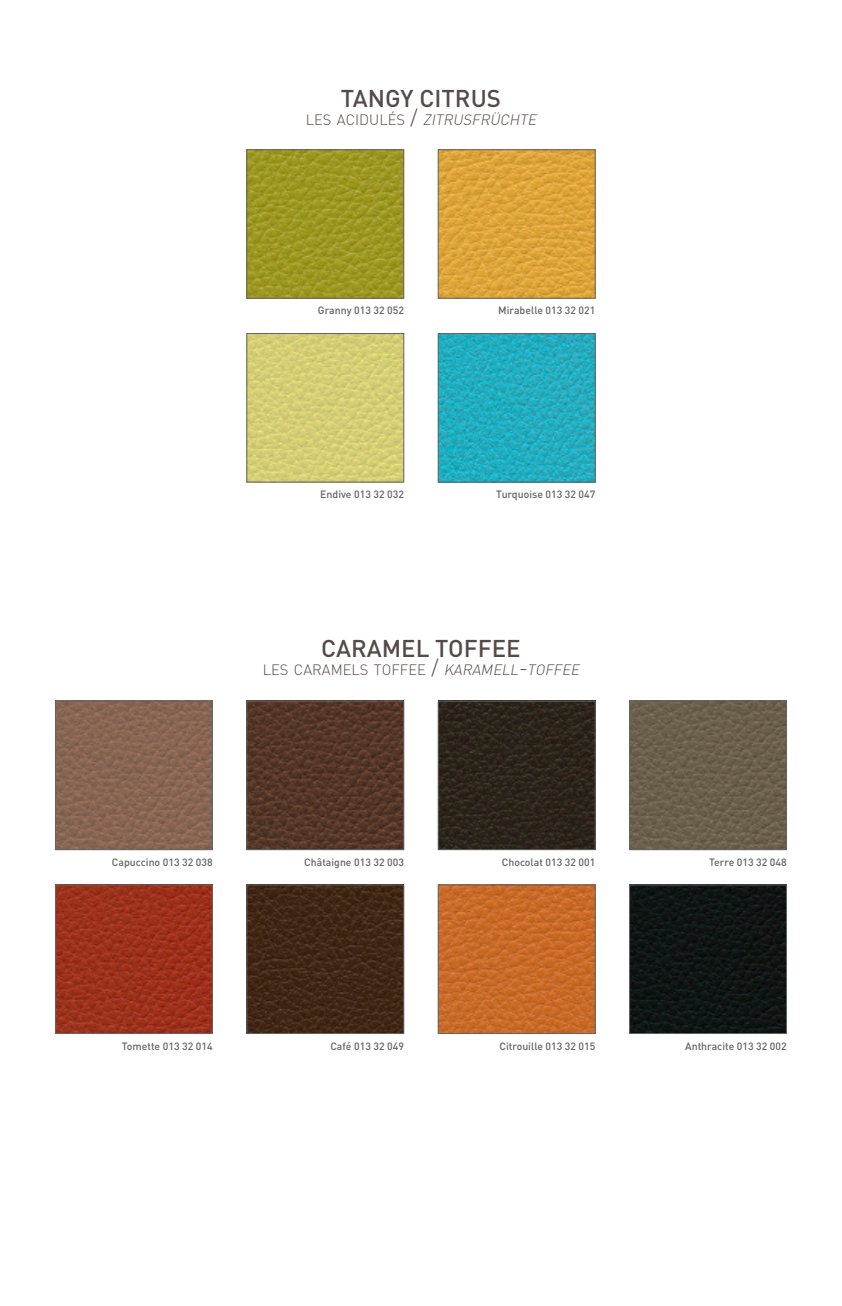
<style>
.page{position:relative;width:842px;height:1306px;background:#fff}
.page>*{position:absolute;margin:0;border:0;box-sizing:border-box;transform-origin:0 0}
.t1{font:500 24px "DIN";color:#564a49}
.t2{font:300 14.7px "DIN";color:#564a49}
.t3{font:italic 300 14.7px "DIN";color:#564a49}
.t4{font:500 10.5px "DIN";color:#636366}
.s1{font-style:normal}
.s2{font-style:normal;font-size:21px}
.s3{font-size:21px}
.s4{font-style:italic}
.s5{font-style:italic;font-size:21px}
</style>
<div class="page">
<img style="left:631px;top:886px;width:154px;height:145px">
<div style="left:629px;top:884px;width:158px;height:149px;border:1px solid #636366"></div>
<img style="left:631px;top:703px;width:154px;height:144px">
<div style="left:629px;top:701px;width:158px;height:148px;border:1px solid #636366"></div>
<img style="left:440px;top:886px;width:153px;height:145px">
<div style="left:438px;top:884px;width:157px;height:149px;border:1px solid #636366"></div>
<img style="left:440px;top:703px;width:153px;height:144px">
<div style="left:438px;top:701px;width:157px;height:148px;border:1px solid #636366"></div>
<img style="left:249px;top:886px;width:153px;height:145px">
<div style="left:247px;top:884px;width:157px;height:149px;border:1px solid #636366"></div>
<img style="left:249px;top:703px;width:153px;height:144px">
<div style="left:247px;top:701px;width:157px;height:148px;border:1px solid #636366"></div>
<img style="left:57px;top:886px;width:154px;height:145px">
<div style="left:55px;top:884px;width:158px;height:149px;border:1px solid #636366"></div>
<img style="left:57px;top:703px;width:154px;height:144px">
<div style="left:55px;top:701px;width:158px;height:148px;border:1px solid #636366"></div>
<img style="left:440px;top:335px;width:153px;height:145px">
<div style="left:438px;top:333px;width:157px;height:149px;border:1px solid #636366"></div>
<img style="left:440px;top:151px;width:153px;height:145px">
<div style="left:438px;top:149px;width:157px;height:149px;border:1px solid #636366"></div>
<img style="left:249px;top:335px;width:153px;height:145px">
<div style="left:247px;top:333px;width:157px;height:149px;border:1px solid #636366"></div>
<img style="left:249px;top:151px;width:153px;height:145px">
<div style="left:247px;top:149px;width:157px;height:149px;border:1px solid #636366"></div>
<h1 class="t1" style="left:341px;top:88px;width:162px">TANGY CITRUS</h1>
<h2 class="t3" style="left:306px;top:111px;width:234px"><span class="s1">LES ACIDULÉS</span> <span class="s2">/</span> ZITRUSFRÜCHTE</h2>
<p class="t4" style="left:318px;top:306px;width:88px">Granny 013 32 052</p>
<p class="t4" style="left:320px;top:490px;width:85px">Endive 013 32 032</p>
<p class="t4" style="left:498px;top:306px;width:99px">Mirabelle 013 32 021</p>
<p class="t4" style="left:496px;top:490px;width:101px">Turquoise 013 32 047</p>
<h1 class="t1" style="left:321px;top:637px;width:201px">CARAMEL TOFFEE</h1>
<h2 class="t2" style="left:263px;top:661px;width:320px">LES CARAMELS TOFFEE <span class="s3">/</span> <span class="s4">KARAMELL</span><span class="s5">-</span><span class="s4">TOFFEE</span></h2>
<p class="t4" style="left:112px;top:857px;width:102px">Capuccino 013 32 038</p>
<p class="t4" style="left:122px;top:1041px;width:92px">Tomette 013 32 014</p>
<p class="t4" style="left:304px;top:857px;width:101px">Châtaigne 013 32 003</p>
<p class="t4" style="left:330px;top:1041px;width:75px">Café 013 32 049</p>
<p class="t4" style="left:502px;top:857px;width:95px">Chocolat 013 32 001</p>
<p class="t4" style="left:499px;top:1041px;width:97px">Citrouille 013 32 015</p>
<p class="t4" style="left:709px;top:857px;width:79px">Terre 013 32 048</p>
<p class="t4" style="left:685px;top:1041px;width:103px">Anthracite 013 32 002</p>
</div>
